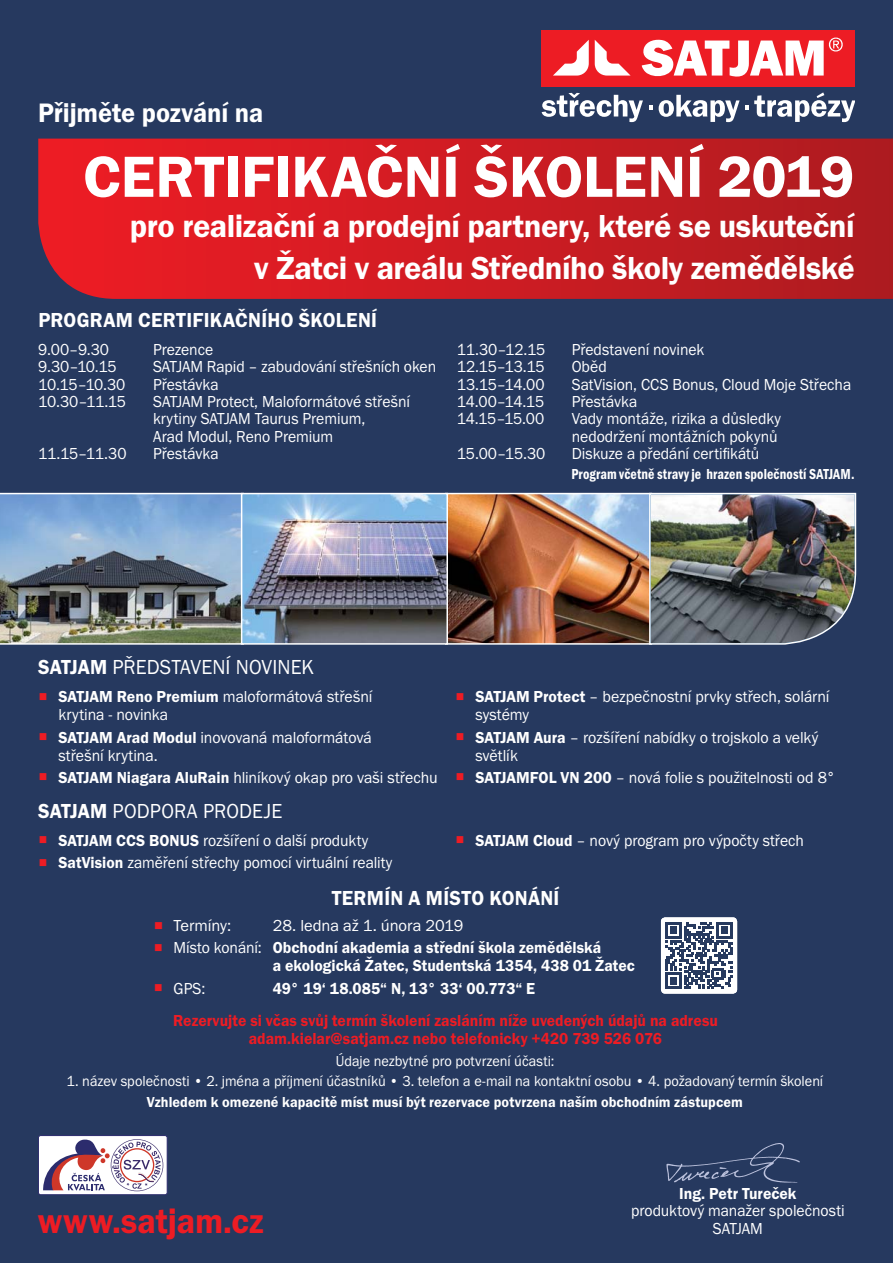
<style>
.page{position:relative;width:893px;height:1263px;background:#26395f}
.page>*{position:absolute;margin:0;border:0;box-sizing:border-box;transform-origin:0 0}
.t1{font:60px "Franklin Got Itc TOT Dem";letter-spacing:-.005em;color:#fff}
.t2{font:36px "Franklin Got Itc TOT Dem";color:#ed1c24;scale:.95 1}
.t3{font:33px "Franklin Got Itc TOT Dem";letter-spacing:-.015em;color:#fff}
.t4{font:27.6px "Franklin Got Itc TOT Dem";letter-spacing:-.005em;color:#fff;scale:.95 1}
.t5{font:21px "Franklin Got Itc TOT Dem";letter-spacing:.015em;color:#fff;scale:.95 1}
.t6{font:21px "Franklin Got Itc TOT Boo";letter-spacing:.005em;color:#fff;scale:.95 1}
.t7{font:16.5px/17.2px "Franklin Got Itc TOT Boo";color:#fff;scale:.95 1}
.t8{font:16.5px/18px "Franklin Got Itc TOT Boo";color:#fff;scale:.96 1}
.t9{font:16.5px/18px "Franklin Got Itc TOT Dem";color:#fff;scale:.95 1}
.t10{font:16.5px/17.4px "Franklin Got Itc TOT Dem";color:#ed1c24;scale:.95 1}
.t11{font:16.5px "Franklin Got Itc TOT Boo";color:#fff}
.t12{font:15px "Franklin Got Itc TOT Boo";color:#fff;scale:.95 1}
.t13{font:15px "Franklin Got Itc TOT Dem";letter-spacing:.005em;color:#fff;scale:.95 1}
.t14{font:15px "Franklin Got Itc TOT Dem Con";letter-spacing:.01em;color:#fff;scale:.92 1}
.s1{font-family:"Franklin Got Itc TOT Dem"}
.s2{color:#ed1c24}
.s3{font-family:"Franklin Got Itc TOT Boo"}
</style>
<div class="page">
<div style="left:542px;top:30px;width:313px;height:56px;background:#ed1c24"></div>
<svg style="left:553px;top:37px;width:290px;height:40px"></svg>
<svg style="left:542px;top:93px;width:101px;height:29px"></svg>
<svg style="left:649px;top:105px;width:4px;height:4px"></svg>
<svg style="left:659px;top:92px;width:196px;height:30px"></svg>
<svg style="left:38px;top:139px;width:855px;height:160px"></svg>
<img style="left:666px;top:1143px;width:134px;height:40px">
<div style="left:38px;top:1135px;width:129px;height:60px;background:#fff;border-radius:2px"></div>
<div style="left:38px;top:1135px;width:129px;height:60px;border:1px solid #2c2c6d;border-radius:2px"></div>
<svg style="left:43px;top:1139px;width:120px;height:52px"></svg>
<div style="left:661px;top:917px;width:76px;height:77px;background:#fff;border-radius:4px"></div>
<svg style="left:665px;top:922px;width:67px;height:67px"></svg>
<img style="left:0;top:492px;width:857px;height:153px">
<h3 class="t4" style="left:38px;top:102px;width:238px">Přijměte pozvání na</h3>
<h1 class="t1" style="left:83px;top:153px;width:773px">CERTIFIKAČNÍ ŠKOLENÍ 2019</h1>
<h3 class="t3" style="left:130px;top:213px;width:726px">pro realizační a prodejní partnery, které se uskuteční</h3>
<h3 class="t3" style="left:254px;top:255px;width:602px">v Žatci v areálu Středního školy zemědělské</h3>
<p class="t5" style="left:38px;top:312px;width:358px">PROGRAM CERTIFIKAČNÍHO ŠKOLENÍ</p>
<p class="t7" style="left:38px;top:342px;width:76px">9.00–9.30</p>
<p class="t7" style="left:153px;top:342px;width:65px">Prezence</p>
<p class="t7" style="left:38px;top:360px;width:84px">9.30–10.15</p>
<p class="t7" style="left:153px;top:360px;width:299px">SATJAM Rapid – zabudování střešních oken</p>
<p class="t7" style="left:38px;top:377px;width:93px">10.15–10.30</p>
<p class="t7" style="left:153px;top:377px;width:71px">Přestávka</p>
<p class="t7" style="left:38px;top:394px;width:94px">10.30–11.15</p>
<p class="t7" style="left:153px;top:394px;width:272px">SATJAM Protect, Maloformátové střešní krytiny SATJAM Taurus Premium,<br>Arad Modul, Reno Premium</p>
<p class="t7" style="left:38px;top:446px;width:94px">11.15–11.30</p>
<p class="t7" style="left:153px;top:446px;width:71px">Přestávka</p>
<p class="t7" style="left:457px;top:342px;width:95px">11.30–12.15</p>
<p class="t7" style="left:572px;top:342px;width:141px">Představení novinek</p>
<p class="t7" style="left:457px;top:360px;width:94px">12.15–13.15</p>
<p class="t7" style="left:572px;top:360px;width:38px">Oběd</p>
<p class="t7" style="left:457px;top:377px;width:94px">13.15–14.00</p>
<p class="t7" style="left:572px;top:377px;width:296px">SatVision, CCS Bonus, Cloud Moje Střecha</p>
<p class="t7" style="left:457px;top:394px;width:93px">14.00–14.15</p>
<p class="t7" style="left:572px;top:394px;width:71px">Přestávka</p>
<p class="t7" style="left:457px;top:412px;width:94px">14.15–15.00</p>
<p class="t7" style="left:572px;top:412px;width:222px">Vady montáže, rizika a důsledky nedodržení montážních pokynů</p>
<p class="t7" style="left:457px;top:446px;width:95px">15.00–15.30</p>
<p class="t7" style="left:572px;top:446px;width:199px">Diskuze a předání certifikátů</p>
<p class="t14" style="left:571px;top:468px;width:309px">Program včetně stravy je hrazen společností SATJAM.</p>
<p class="t6" style="left:38px;top:659px;width:292px"><span class="s1">SATJAM</span> PŘEDSTAVENÍ NOVINEK</p>
<p class="t8" style="left:58px;top:689px;width:328px;text-indent:-20px"><span class="s2">■</span> <span class="s1">SATJAM Reno Premium</span> maloformátová střešní krytina - novinka</p>
<p class="t8" style="left:58px;top:729px;width:328px;text-indent:-20px"><span class="s2">■</span> <span class="s1">SATJAM Arad Modul</span> inovovaná maloformátová střešní krytina.</p>
<p class="t8" style="left:39px;top:770px;width:417px"><span class="s2">■</span> <span class="s1">SATJAM Niagara AluRain</span> hliníkový okap pro vaši střechu</p>
<p class="t6" style="left:38px;top:802px;width:259px"><span class="s1">SATJAM</span> PODPORA PRODEJE</p>
<p class="t7" style="left:39px;top:833px;width:348px"><span class="s2">■</span> <span class="s1">SATJAM CCS BONUS</span> rozšíření o další produkty</p>
<p class="t7" style="left:39px;top:855px;width:374px"><span class="s2">■</span> <span class="s1">SatVision</span> zaměření střechy pomocí virtuální reality</p>
<p class="t8" style="left:475px;top:689px;width:370px;text-indent:-20px"><span class="s2">■</span> <span class="s1">SATJAM Protect</span> – bezpečnostní prvky střech, solární systémy</p>
<p class="t8" style="left:475px;top:729px;width:359px;text-indent:-20px"><span class="s2">■</span> <span class="s1">SATJAM Aura</span> – rozšíření nabídky o trojskolo a velký světlík</p>
<p class="t8" style="left:456px;top:770px;width:397px"><span class="s2">■</span> <span class="s1">SATJAMFOL VN 200</span> – nová folie s použitelnosti od 8°</p>
<p class="t7" style="left:456px;top:833px;width:368px"><span class="s2">■</span> <span class="s1">SATJAM Cloud</span> – nový program pro výpočty střech</p>
<p class="t5" style="left:332px;top:890px;width:241px">TERMÍN A MÍSTO KONÁNÍ</p>
<p class="t11" style="left:154px;top:919px;width:79px"><span class="s2">■</span> Termíny:</p>
<p class="t11" style="left:273px;top:919px;width:192px">28. ledna až 1. února 2019</p>
<p class="t9" style="left:273px;top:940px;width:383px;text-indent:-119px"><span class="s2">■</span> <span class="s3">Místo konání:</span> Obchodní akademia a střední škola zemědělská<br>a ekologická Žatec, Studentská 1354, 438 01 Žatec</p>
<p class="t7" style="left:154px;top:981px;width:55px"><span class="s2">■</span> GPS:</p>
<p class="t9" style="left:273px;top:980px;width:278px">49° 19‘ 18.085“ N, 13° 33‘ 00.773“ E</p>
<p class="t10" style="left:249px;top:1014px;width:495px;text-indent:-76px">Rezervujte si včas svůj termín školení zasláním níže uvedených údajů na adresu adam.kielar@satjam.cz nebo telefonicky +420 739 526 076</p>
<p class="t12" style="left:336px;top:1055px;width:232px">Údaje nezbytné pro potvrzení účasti:</p>
<p class="t12" style="left:67px;top:1075px;width:798px">1. název společnosti • 2. jména a příjmení účastníků • 3. telefon a e-mail na kontaktní osobu • 4. požadovaný termín školení</p>
<p class="t13" style="left:147px;top:1096px;width:629px">Vzhledem k omezené kapacitě míst musí být rezervace potvrzena naším obchodním zástupcem</p>
<h2 class="t2" style="left:38px;top:1207px;width:239px">www.satjam.cz</h2>
<p class="t9" style="left:679px;top:1186px;width:125px">Ing. Petr Tureček</p>
<p class="t7" style="left:631px;top:1204px;width:226px">produktový manažer společnosti</p>
<p class="t7" style="left:713px;top:1221px;width:54px">SATJAM</p>
</div>
